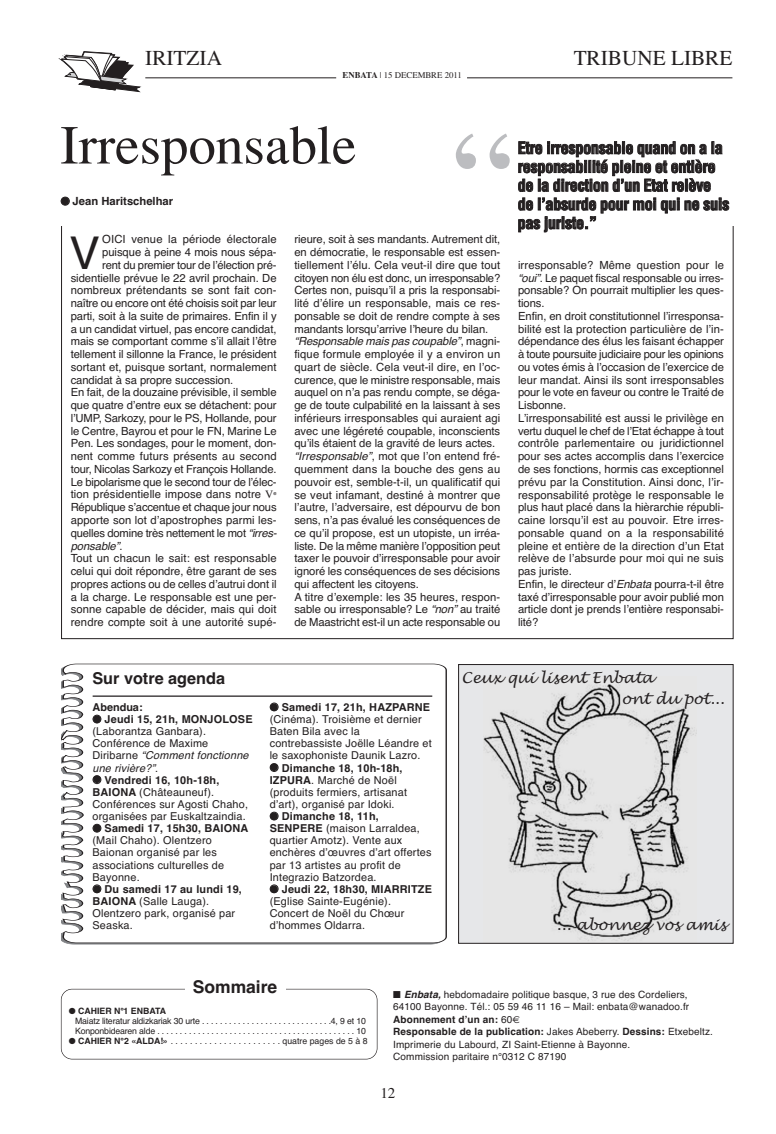
<style>
.page{position:relative;width:776px;height:1134px;background:#fff}
.page>*{position:absolute;margin:0;border:0;box-sizing:border-box;transform-origin:0 0}
.t1{font:145px "Times";color:#bcbdc0}
.t2{font:55px "Times";color:#231f20}
.t3{font:45.25px "Helvetica";color:#231f20}
.t4{font:21.25px "Times";color:#231f20}
.t5{font:700 17.5px "Helvetica";color:#231f20}
.t6{font:700 condensed 16.25px/18.8px "Helvetica";letter-spacing:-.02em;color:#231f20}
.t7{font:700 16.25px "Helvetica";color:#231f20}
.t8{font:italic 15px/21.6px "Lucida Handwriting";color:#231f20}
.t9{font:15px "Times";color:#231f20}
.t10{font:11.25px/12.8px "Helvetica";letter-spacing:-.005em;color:#231f20}
.t11{font:700 11.25px "Helvetica";color:#231f20}
.t12{font:italic 11.25px "Helvetica";color:#231f20}
.t13{font:10.88px/12.1px "Helvetica";letter-spacing:.015em;color:#231f20}
.t14{font:700 10.88px "Helvetica";color:#231f20}
.t15{font:10px/12.5px "Helvetica";letter-spacing:.01em;color:#231f20}
.t16{font:8.75px/10px "Helvetica";letter-spacing:-.02em;color:#231f20}
.t17{font:8.75px "Helvetica";color:#231f20}
.t18{font:8.75px "Times";color:#231f20}
.s1{font-weight:700}
.s2{font-family:"Times"}
.s3{font-style:italic}
.s4{font-style:normal}
.s5{font-weight:700;font-style:italic}
.s6{font-family:"Euro Sans"}
</style>
<div class="page">
<svg style="left:58px;top:51px;width:84px;height:42px"></svg>
<hr style="left:145px;top:78px;width:191px;height:1px;background:#231f20">
<hr style="left:467px;top:78px;width:265px;height:1px;background:#231f20">
<svg style="left:62px;top:664px;width:384px;height:279px"></svg>
<hr style="left:93px;top:695px;width:339px;height:2px;background:#231f20">
<div style="left:61px;top:989px;width:316px;height:70px;border:1px solid #231f20;border-radius:11px"></div>
<div style="left:185px;top:974px;width:101px;height:29px;background:#fff"></div>
<div style="left:459px;top:665px;width:274px;height:278px;background:#e6e7e9"></div>
<img style="left:484px;top:684px;width:212px;height:257px">
<div style="left:458px;top:664px;width:275px;height:280px;border:1px solid #231f20"></div>
<h3 class="t4" style="left:145px;top:50px;width:78px">IRITZIA</h3>
<h3 class="t4" style="left:574px;top:50px;width:160px">TRIBUNE LIBRE</h3>
<p class="t18" style="left:343px;top:72px;width:121px"><span class="s1">ENBATA</span> | 15 DECEMBRE 2011</p>
<h2 class="t2" style="left:60px;top:125px;width:298px">Irresponsable</h2>
<p class="t11" style="left:61px;top:197px;width:114px">● Jean Haritschelhar</p>
<h1 class="t1" style="left:452px;top:130px;width:66px">“</h1>
<h3 class="t6" style="left:518px;top:140px;width:213px">Etre irresponsable quand on a la responsabilité pleine et entière de la direction d’un Etat relève de l’absurde pour moi qui ne suis pas juriste.”</h3>
<h3 class="t3" style="left:70px;top:236px;width:32px">V</h3>
<p class="t10" style="left:102px;top:234px;width:176px">OICI venue la période électorale</p>
<p class="t10" style="left:102px;top:247px;width:176px">puisque à peine 4 mois nous sépa-</p>
<p class="t10" style="left:102px;top:260px;width:176px">rent du premier tour de l’élection pré-</p>
<p class="t10" style="left:71px;top:272px;width:207px">sidentielle prévue le 22 avril prochain. De</p>
<p class="t10" style="left:71px;top:285px;width:207px">nombreux prétendants se sont fait con-</p>
<p class="t10" style="left:71px;top:298px;width:207px">naître ou encore ont été choisis soit par leur</p>
<p class="t10" style="left:71px;top:311px;width:207px">parti, soit à la suite de primaires. Enfin il y</p>
<p class="t10" style="left:71px;top:323px;width:207px">a un candidat virtuel, pas encore candidat,</p>
<p class="t10" style="left:71px;top:336px;width:207px">mais se comportant comme s’il allait l’être</p>
<p class="t10" style="left:71px;top:349px;width:207px">tellement il sillonne la France, le président</p>
<p class="t10" style="left:71px;top:362px;width:207px">sortant et, puisque sortant, normalement</p>
<p class="t10" style="left:71px;top:374px;width:164px">candidat à sa propre succession.</p>
<p class="t10" style="left:71px;top:387px;width:207px">En fait, de la douzaine prévisible, il semble</p>
<p class="t10" style="left:71px;top:400px;width:207px">que quatre d’entre eux se détachent: pour</p>
<p class="t10" style="left:71px;top:413px;width:207px">l’UMP, Sarkozy, pour le PS, Hollande, pour</p>
<p class="t10" style="left:71px;top:425px;width:207px">le Centre, Bayrou et pour le FN, Marine Le</p>
<p class="t10" style="left:71px;top:438px;width:207px">Pen. Les sondages, pour le moment, don-</p>
<p class="t10" style="left:71px;top:451px;width:207px">nent comme futurs présents au second</p>
<p class="t10" style="left:71px;top:464px;width:207px">tour, Nicolas Sarkozy et François Hollande.</p>
<p class="t10" style="left:71px;top:476px;width:207px">Le bipolarisme que le second tour de l’élec-</p>
<p class="t10" style="left:71px;top:489px;width:207px">tion présidentielle impose dans notre <span class="s2">V</span><sup>e</sup></p>
<p class="t10" style="left:71px;top:502px;width:207px">République s’accentue et chaque jour nous</p>
<p class="t10" style="left:71px;top:515px;width:207px">apporte son lot d’apostrophes parmi les-</p>
<p class="t10" style="left:71px;top:527px;width:210px">quelles domine très nettement le mot <span class="s3">“irres-</span></p>
<p class="t12" style="left:71px;top:541px;width:53px">ponsable”<span class="s4">.</span></p>
<p class="t10" style="left:71px;top:553px;width:207px">Tout un chacun le sait: est responsable</p>
<p class="t10" style="left:71px;top:566px;width:207px">celui qui doit répondre, être garant de ses</p>
<p class="t10" style="left:71px;top:578px;width:207px">propres actions ou de celles d’autrui dont il</p>
<p class="t10" style="left:71px;top:591px;width:207px">a la charge. Le responsable est une per-</p>
<p class="t10" style="left:71px;top:604px;width:207px">sonne capable de décider, mais qui doit</p>
<p class="t10" style="left:71px;top:617px;width:207px">rendre compte soit à une autorité supé-</p>
<p class="t10" style="left:294px;top:234px;width:207px">rieure, soit à ses mandants. Autrement dit, en démocratie, le responsable est essen&shy;tiellement l’élu. Cela veut-il dire que tout citoyen non élu est donc, un irresponsable?<br>Certes non, puisqu’il a pris la responsabi&shy;lité d’élire un responsable, mais ce res&shy;ponsable se doit de rendre compte à ses mandants lorsqu’arrive l’heure du bilan. <span class="s3">“Responsable mais pas coupable”</span>, m a g n i - fique formule employée il y a environ un quart de siècle. Cela veut-il dire, en l’oc&shy;curence, que le ministre responsable, mais auquel on n’a pas rendu compte, se déga&shy;ge de toute culpabilité en la laissant à ses inférieurs irresponsables qui auraient agi avec une légéreté coupable, inconscients qu’ils étaient de la gravité de leurs actes. <span class="s3">“Irresponsable”</span>, mot que l’on entend fré&shy;quemment dans la bouche des gens au pouvoir est, semble-t-il, un qualificatif qui se veut infamant, destiné à montrer que l’autre, l’adversaire, est dépourvu de bon sens, n’a pas évalué les conséquences de ce qu’il propose, est un utopiste, un irréa&shy;liste. De la même manière l’opposition peut taxer le pouvoir d’irresponsable pour avoir ignoré les conséquences de ses décisions qui affectent les citoyens.<br>A titre d’exemple: les 35 heures, respon&shy;sable ou irresponsable? Le <span class="s3">“non”</span>au traité de Maastricht est-il un acte responsable ou</p>
<p class="t10" style="left:518px;top:260px;width:207px">irresponsable? Même question pour le <span class="s3">“oui”</span>. Le paquet fiscal responsable ou irres&shy;ponsable? On pourrait multiplier les ques&shy;tions.<br>Enfin, en droit constitutionnel l’irresponsa&shy;bilité est la protection particulière de l’in&shy;dépendance des élus les faisant échapper à toute poursuite judiciaire pour les opinions ou votes émis à l’occasion de l’exercice de leur mandat. Ainsi ils sont irresponsables pour le vote en faveur ou contre le Traité de Lisbonne.<br>L’irresponsabilité est aussi le privilège en vertu duquel le chef de l’Etat échappe à tout contrôle parlementaire ou juridictionnel pour ses actes accomplis dans l’exercice de ses fonctions, hormis cas exceptionnel prévu par la Constitution. Ainsi donc, l’ir&shy;responsabilité protège le responsable le plus haut placé dans la hièrarchie républi&shy;caine lorsqu’il est au pouvoir. Etre irres&shy;ponsable quand on a la responsabilité pleine et entière de la direction d’un Etat relève de l’absurde pour moi qui ne suis pas juriste.<br>Enfin, le directeur d’<span class="s3">Enbata</span>pourra-t-il être taxé d’irresponsable pour avoir publié mon article dont je prends l’entière responsabi&shy;lité?</p>
<h3 class="t7" style="left:92px;top:672px;width:134px">Sur votre agenda</h3>
<p class="t14" style="left:93px;top:703px;width:52px">Abendua:</p>
<p class="t13" style="left:93px;top:714px;width:162px">● <span class="s1">Jeudi 15, 21h, MONJOLOSE </span>(Laborantza Ganbara).<br>Conférence de Maxime<br>D i r i b a r n e <span class="s3">“Comment fonctionne une rivière?”</span>.</p>
<p class="t13" style="left:93px;top:775px;width:157px">● <span class="s1">Vendredi 16, 10h-18h,<br>BAIONA</span> (Châteauneuf).<br>Conférences sur Agosti Chaho, organisées par Euskaltzaindia.</p>
<p class="t13" style="left:93px;top:823px;width:157px">● <span class="s1">Samedi 17, 15h30, BAIONA </span>(Mail Chaho). Olentzero<br>Baionan organisé par les associations culturelles de<br>Bayonne.</p>
<p class="t13" style="left:93px;top:884px;width:151px">● <span class="s1">Du samedi 17 au lundi 19,<br>BAIONA</span> (Salle Lauga).<br>Olentzero park, organisé par<br>Seaska.</p>
<p class="t13" style="left:270px;top:702px;width:164px">● <span class="s1">Samedi 17, 21h, HAZPARNE </span>(Cinéma). Troisième et dernier<br>Baten Bila avec la contrebassiste Joëlle Léandre et le saxophoniste Daunik Lazro.</p>
<p class="t13" style="left:270px;top:763px;width:139px">● <span class="s1">Dimanche 18, 10h-18h,<br>IZPURA</span>. Marché de Noël (produits fermiers, artisanat d’art), organisé par Idoki.</p>
<p class="t13" style="left:270px;top:811px;width:163px">● <span class="s1">Dimanche 18, 11h,<br>SENPERE</span> (maison Larraldea, quartier Amotz). Vente aux enchères d’œuvres d’art offertes par 13 artistes au profit de<br>Integrazio Batzordea.</p>
<p class="t13" style="left:270px;top:884px;width:164px">● <span class="s1">Jeudi 22, 18h30, MIARRITZE </span>(Eglise Sainte-Eugénie).<br>Concert de Noël du Chœur d’hommes Oldarra.</p>
<h3 class="t8" style="left:621px;top:668px;width:105px;text-indent:-160px">Ceux qui lisent Enbata<br>ont du pot...</h3>
<h3 class="t8" style="left:556px;top:915px;width:172px">... abonnez vos amis</h3>
<h3 class="t5" style="left:193px;top:980px;width:86px">Sommaire</h3>
<p class="t16" style="left:75px;top:1007px;width:292px;text-indent:-6px">● <span class="s1">CAHIER N°1 ENBATA<br></span>Maiatz literatur aldizkariak 30 urte . . . . . . . . . . . . . . . . . . . . . . . . . . . . .4, 9 et 10<br>Konponbidearen alde........ ....................................10</p>
<p class="t17" style="left:69px;top:1038px;width:300px">●<span class="s1">CAHIER N°2«ALDA!»</span>.......................quatre pages de 5 à 8</p>
<p class="t15" style="left:393px;top:989px;width:321px">■ <span class="s5">Enbata,</span>hebdomadaire politique basque, 3 rue des Cordeliers, 64100 Bayonne. Tél.: 05 59 46 11 16 – Mail: enbata@wanadoo.fr <span class="s1">Abonnement d’un an:</span> 60<span class="s6">€<br></span><span class="s1">Responsable de la publication:</span> Jakes Abeberry. <span class="s1">Dessins:</span> Etxebeltz.<br>Imprimerie du Labourd, ZI Saint-Etienne à Bayonne.<br>Commission paritaire n°0312 C 87190</p>
<h3 class="t9" style="left:381px;top:1087px;width:16px">12</h3>
</div>
